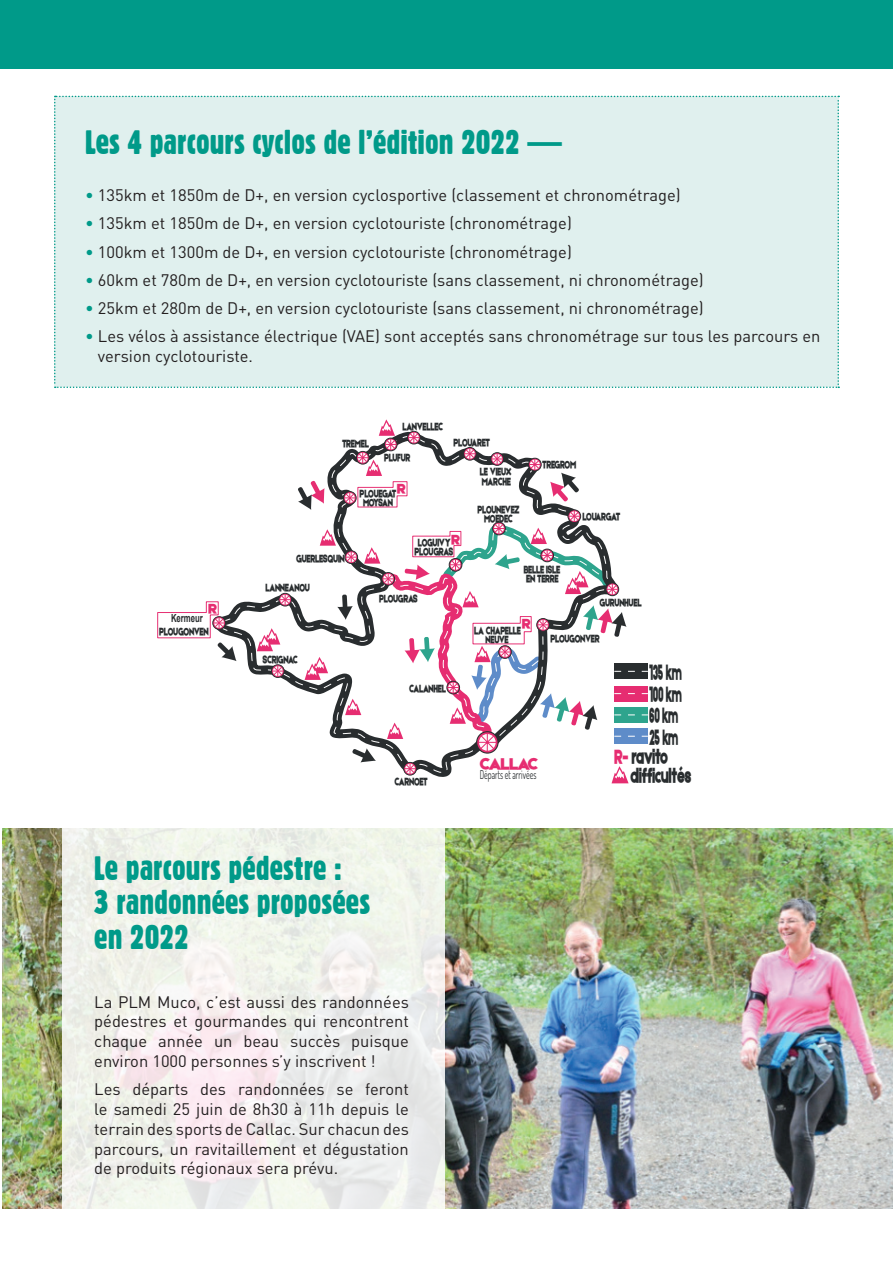
<style>
.page{position:relative;width:893px;height:1263px;background:#fff}
.page>*{position:absolute;margin:0;border:0;box-sizing:border-box;transform-origin:0 0}
.t1{font:33px/34.5px "Gothic 821 Condensed BT";color:#009a89}
.t2{font:20.7px/21.6px "Cairo Font 0 0";color:#292d2f;scale:.5 1}
.t3{font:20.4px/19.4px "Cairo Font 0 0";color:#292d2f;scale:.66 1}
.t4{font:16.65px "Cairo Font 0 0";letter-spacing:-.015em;color:#e62d71}
.t5{font:16.5px/19.8px "DIN Pro";color:#231f20;text-align:justify}
.t6{font:14.1px "Cairo Font 0 0";color:#e62d71}
.t7{font:12px "Dosis";color:#292d2f;scale:.66 1}
.t8{font:11.1px/9.1px "Cairo Font 0 0";color:#292d2f;text-align:center;scale:.69 1}
.t9{font:700 11.1px "Arial";color:#292d2f;scale:.69 1}
.s1{font-size:34.5px}
.s2{color:#009a89}
.s3{color:#e62d71}
</style>
<div class="page">
<svg style="left:237px;top:592px;width:61px;height:96px"></svg>
<div style="left:278px;top:593px;width:14px;height:13px;border:1px solid #292d2f;border-radius:50%"></div>
<svg style="left:280px;top:594px;width:11px;height:11px"></svg>
<div style="left:271px;top:664px;width:13px;height:14px;border:1px solid #292d2f;border-radius:50%"></div>
<svg style="left:272px;top:666px;width:11px;height:11px"></svg>
<svg style="left:157px;top:601px;width:80px;height:60px"></svg>
<svg style="left:257px;top:628px;width:23px;height:23px"></svg>
<svg style="left:298px;top:419px;width:350px;height:364px"></svg>
<div style="left:0;top:0;width:893px;height:68px;background:#009a89"></div>
<img style="left:2px;top:828px;width:891px;height:381px">
<div style="left:54px;top:96px;width:785px;height:292px;background:#e0f0ee"></div>
<svg style="left:62px;top:828px;width:383px;height:381px;fill:#f0f0eb"></svg>
<h1 class="t1" style="left:85px;top:125px;width:478px">Les 4 parcours cyclos de l’édition 2022 <span class="s1">—</span></h1>
<p class="t5" style="left:85px;top:183px;width:597px"><span class="s2">•</span> 135km et 1850m de D+, en version cyclosportive (classement et chronométrage)</p>
<p class="t5" style="left:85px;top:212px;width:488px"><span class="s2">•</span> 135km et 1850m de D+, en version cyclotouriste (chronométrage)</p>
<p class="t5" style="left:85px;top:240px;width:488px"><span class="s2">•</span> 100km et 1300m de D+, en version cyclotouriste (chronométrage)</p>
<p class="t5" style="left:85px;top:268px;width:620px"><span class="s2">•</span> 60km et 780m de D+, en version cyclotouriste (sans classement, ni chronométrage)</p>
<p class="t5" style="left:85px;top:297px;width:620px"><span class="s2">•</span> 25km et 280m de D+, en version cyclotouriste (sans classement, ni chronométrage)</p>
<p class="t5" style="left:98px;top:325px;width:724px;text-indent:-13px"><span class="s2">•</span> Les vélos à assistance électrique (VAE) sont acceptés sans chronométrage sur tous les parcours en version cyclotouriste.</p>
<p class="t8" style="left:342px;top:438px;width:40px">TREMEL</p>
<p class="t8" style="left:402px;top:421px;width:60px">LANVELLEC</p>
<p class="t8" style="left:384px;top:453px;width:39px">PLUFUR</p>
<p class="t6" style="left:397px;top:480px;width:10px">R</p>
<p class="t8" style="left:360px;top:489px;width:54px;line-height:8.7px">PLOUEGAT<br>MOYSAN</p>
<p class="t8" style="left:453px;top:438px;width:54px">PLOUARET</p>
<p class="t8" style="left:480px;top:467px;width:47px;text-align:left">LE VIEUX<br>MARCHE</p>
<p class="t8" style="left:477px;top:504px;width:62px">PLOUNEVEZ<br>MOEDEC</p>
<p class="t8" style="left:542px;top:460px;width:50px">TREGROM</p>
<p class="t8" style="left:582px;top:512px;width:56px">LOUARGAT</p>
<p class="t6" style="left:208px;top:600px;width:10px">R</p>
<p class="t8" style="left:159px;top:626px;width:73px">PLOUGONVEN</p>
<p class="t9" style="left:171px;top:611px;width:48px">Kermeur</p>
<p class="t8" style="left:296px;top:554px;width:71px">GUERLESQUIN</p>
<p class="t8" style="left:266px;top:583px;width:65px">LANNEANOU</p>
<p class="t8" style="left:263px;top:655px;width:52px">SCRIGNAC</p>
<p class="t6" style="left:451px;top:530px;width:10px">R</p>
<p class="t8" style="left:418px;top:538px;width:49px">LOGUIVY</p>
<p class="t8" style="left:415px;top:547px;width:57px">PLOUGRAS</p>
<p class="t8" style="left:379px;top:593px;width:57px">PLOUGRAS</p>
<p class="t8" style="left:409px;top:684px;width:55px">CALANHEL</p>
<p class="t8" style="left:394px;top:777px;width:49px">CARNOET</p>
<p class="t8" style="left:524px;top:564px;width:54px;line-height:9.6px;text-align:left">BELLE ISLE<br>EN TERRE</p>
<p class="t8" style="left:600px;top:598px;width:62px">GURUNHUEL</p>
<p class="t6" style="left:522px;top:615px;width:10px">R</p>
<p class="t8" style="left:474px;top:625px;width:69px">LA CHAPELLE<br>NEUVE</p>
<p class="t8" style="left:550px;top:633px;width:73px">PLOUGONVER</p>
<p class="t4" style="left:479px;top:753px;width:60px">CALLAC</p>
<p class="t7" style="left:480px;top:767px;width:88px">Départs et arrivées</p>
<p class="t2" style="left:649px;top:661px;width:66px">135 km<br>100 km<br>60 km<br>25 km</p>
<p class="t3" style="left:630px;top:746px;width:93px;text-indent:-16px"><span class="s3">R-</span> ravito difficultés</p>
<h1 class="t1" style="left:94px;top:850px;width:278px">Le parcours pédestre :<br>3 randonnées proposées en 2022</h1>
<p class="t5" style="left:94px;top:990px;width:316px">La PLM Muco, c’est aussi des randonnées pédestres et gourmandes qui rencontrent chaque année un beau succès puisque environ 1000 personnes s’y inscrivent !</p>
<p class="t5" style="left:94px;top:1078px;width:316px">Les départs des randonnées se feront le samedi 25 juin de 8h30 à 11h depuis le terrain des sports de Callac. Sur chacun des parcours, un ravitaillement et dégustation de produits régionaux sera prévu.</p>
</div>
